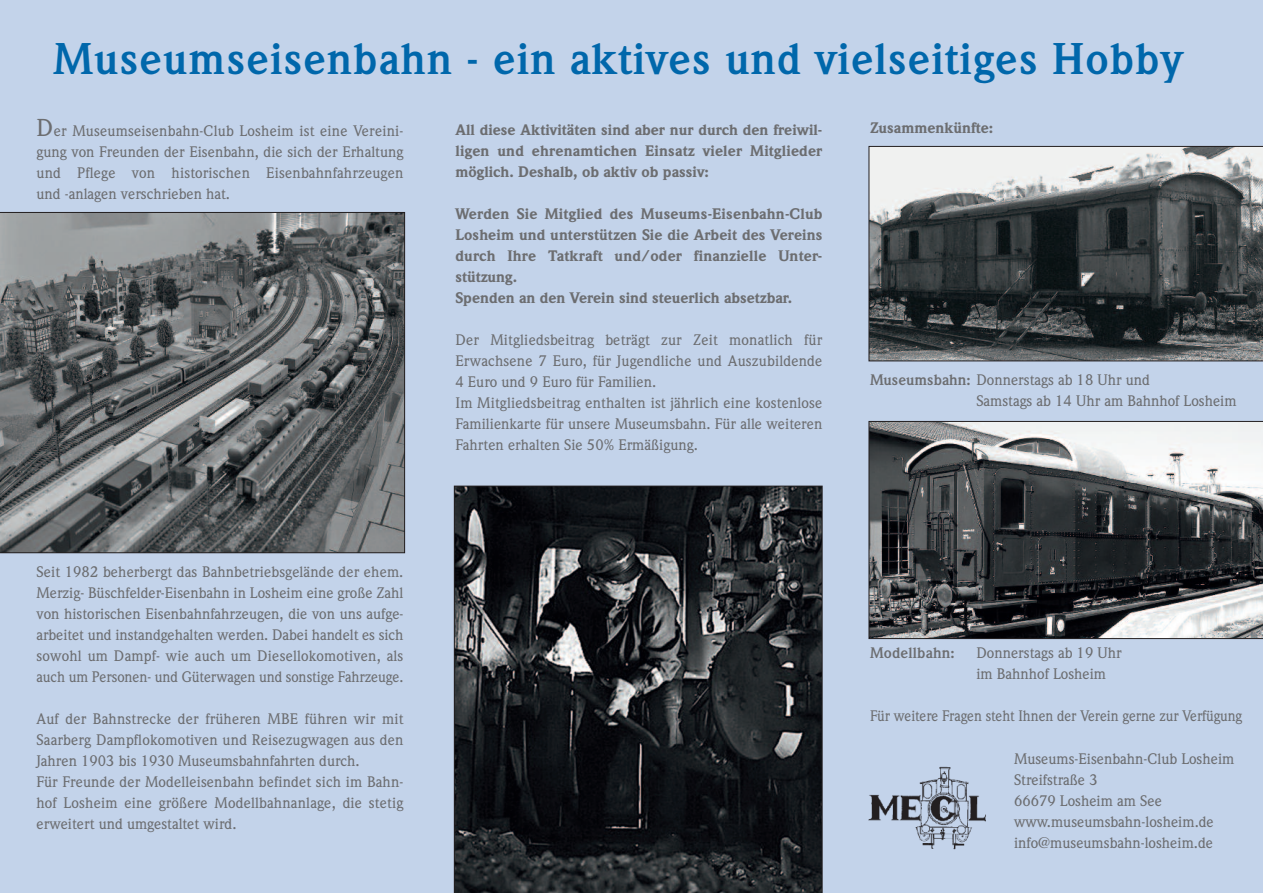
<style>
.page{position:relative;width:1263px;height:893px;background:#c3d3ea}
.page>*{position:absolute;margin:0;border:0;box-sizing:border-box;transform-origin:0 0}
.t1{font:700 43.5px "Weidemann";letter-spacing:.03em;color:#0067ab}
.t2{font:500 15px/21px "Weidemann";color:#6c6d70}
.t3{font:900 15px/21px "Weidemann";letter-spacing:.005em;color:#6c6d70;text-align:justify}
.t4{font:500 15px "Weidemann";color:#6c6d70;scale:.95 1}
.t5{font:700 15px "Weidemann";letter-spacing:.01em;color:#6c6d70}
.s1{font-size:24px}
.s2{font-weight:700}
</style>
<div class="page">
<svg style="left:0;top:212px;width:405px;height:341px;background:#686b6c"></svg>
<svg style="left:868px;top:146px;width:395px;height:215px;background:#5c6061"></svg>
<svg style="left:868px;top:421px;width:395px;height:218px;background:#656769"></svg>
<svg style="left:454px;top:486px;width:368px;height:407px;background:#24272a"></svg>
<img style="left:868px;top:766px;width:118px;height:84px">
<h1 class="t1" style="left:54px;top:43px;width:1131px">Museumseisenbahn - ein aktives und vielseitiges Hobby</h1>
<p class="t2" style="left:37px;top:122px;width:368px;text-align:justify"><span class="s1">D</span>er Museumseisenbahn-Club Losheim ist eine Vereini&shy;gung von Freunden der Eisenbahn, die sich der Erhaltung und Pflege von historischen Eisenbahnfahrzeugen und -anlagen verschrieben hat.</p>
<p class="t2" style="left:36px;top:563px;width:368px;text-align:justify">Seit 1982 beherbergt das Bahnbetriebsgelände der ehem.<br>Merzig- Büschfelder-Eisenbahn in Losheim eine große Zahl von historischen Eisenbahnfahrzeugen, die von uns aufge&shy;arbeitet und instandgehalten werden. Dabei handelt es sich sowohl um Dampf- wie auch um Diesellokomotiven, als auch um Personen- und Güterwagen und sonstige Fahrzeuge.</p>
<p class="t2" style="left:36px;top:710px;width:368px">Auf der Bahnstrecke der früheren MBE führen wir mit Saarberg Dampflokomotiven und Reisezugwagen aus den Jahren 1903 bis 1930 Museumsbahnfahrten durch.<br>Für Freunde der Modelleisenbahn befindet sich im Bahn&shy;hof Losheim eine größere Modellbahnanlage, die stetig erweitert und umgestaltet wird.</p>
<p class="t3" style="left:455px;top:120px;width:368px">All diese Aktivitäten sind aber nur durch den freiwil&shy;ligen und ehrenamtichen Einsatz vieler Mitglieder möglich. Deshalb, ob aktiv ob passiv:</p>
<p class="t3" style="left:455px;top:204px;width:368px;text-align:left">Werden Sie Mitglied des Museums-Eisenbahn-Club Losheim und unterstützen Sie die Arbeit des Vereins durch Ihre Tatkraft und/oder finanzielle Unter&shy;stützung.<br>Spenden an den Verein sind steuerlich absetzbar.</p>
<p class="t2" style="left:455px;top:330px;width:368px">Der Mitgliedsbeitrag beträgt zur Zeit monatlich für Erwachsene 7 Euro, für Jugendliche und Auszubildende 4 Euro und 9 Euro für Familien.<br>Im Mitgliedsbeitrag enthalten ist jährlich eine kostenlose Familienkarte für unsere Museumsbahn. Für alle weiteren Fahrten erhalten Sie 50% Ermäßigung.</p>
<p class="t3" style="left:870px;top:119px;width:125px">Zusammenkünfte:</p>
<p class="t2" style="left:976px;top:371px;width:262px;text-indent:-106px"><span class="s2">Museumsbahn:</span> Donnerstags ab 18 Uhr und<br>Samstags ab 14 Uhr am Bahnhof Losheim</p>
<p class="t5" style="left:870px;top:648px;width:86px">Modellbahn:</p>
<p class="t2" style="left:976px;top:644px;width:147px">Donnerstags ab 19 Uhr im Bahnhof Losheim</p>
<p class="t4" style="left:870px;top:711px;width:393px">Für weitere Fragen steht Ihnen der Verein gerne zur Verfügung</p>
<p class="t2" style="left:1014px;top:750px;width:222px">Museums-Eisenbahn-Club Losheim<br>Streifstraße 3<br>66679 Losheim am See www.museumsbahn-losheim.de info@museumsbahn-losheim.de</p>
</div>
